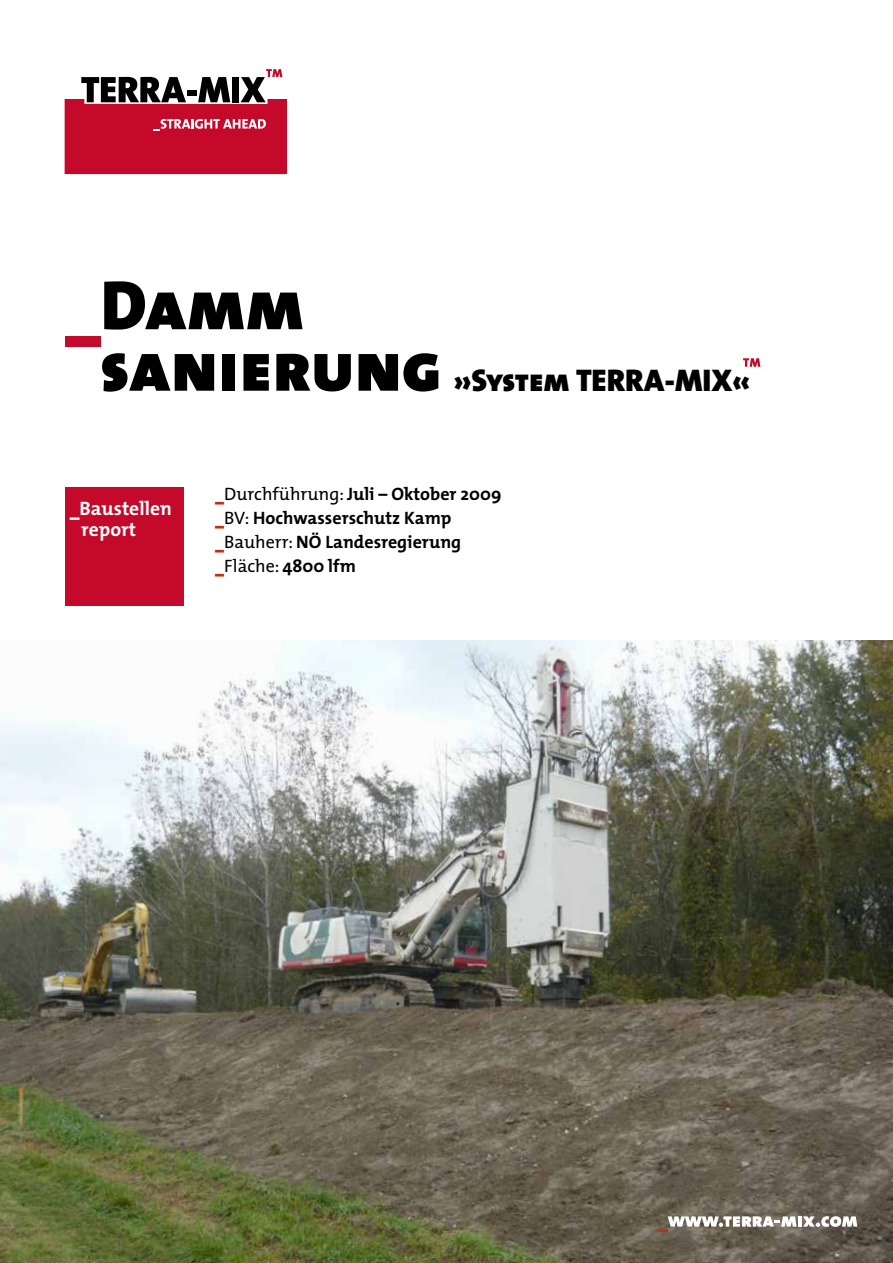
<style>
.page{position:relative;width:893px;height:1263px;background:#fff}
.page>*{position:absolute;margin:0;border:0;box-sizing:border-box;transform-origin:0 0}
.t1{font:70.5px/61.5px "The Mix Black Caps";color:#000}
.t2{font:31.5px "The Mix Black Caps";color:#000}
.t3{font:700 19.5px/21px "The Mix";color:#fff}
.t4{font:700 18px/24px "The Mix";color:#000}
.s1{color:#c5092b}
.s2{font-weight:800}
.s3{font-family:"The Mix Black Caps";font-weight:400;color:#c32e1c}
.s4{font-weight:400}
</style>
<div class="page">
<img style="left:0;top:640px;width:893px;height:623px">
<svg style="left:65px;top:69px;width:222px;height:105px"></svg>
<svg style="left:743px;top:358px;width:17px;height:9px"></svg>
<div style="left:65px;top:487px;width:118px;height:119px;background:#c5092b"></div>
<svg style="left:658px;top:1216px;width:139px;height:15px"></svg>
<hr style="left:798px;top:1216px;width:4px;height:10px;background:#fff">
<svg style="left:803px;top:1216px;width:54px;height:11px"></svg>
<h1 class="t1" style="left:100px;top:273px;width:344px;text-indent:-34px"><span class="s1">_</span>Damm sanierung</h1>
<h2 class="t2" style="left:454px;top:353px;width:298px">»System TERRA-MIX«</h2>
<p class="t3" style="left:81px;top:498px;width:92px;text-indent:-11px"><span class="s2">_</span>Baustellen report</p>
<p class="t4" style="left:215px;top:482px;width:288px"><span class="s3">_</span><span class="s4">Durchführung:</span> Juli – Oktober 2009 <span class="s3">_</span><span class="s4">BV:</span> Hochwasserschutz Kamp <span class="s3">_</span><span class="s4">Bauherr:</span> NÖ Landesregierung <span class="s3">_</span><span class="s4">Fläche:</span> 4800 lfm</p>
</div>
